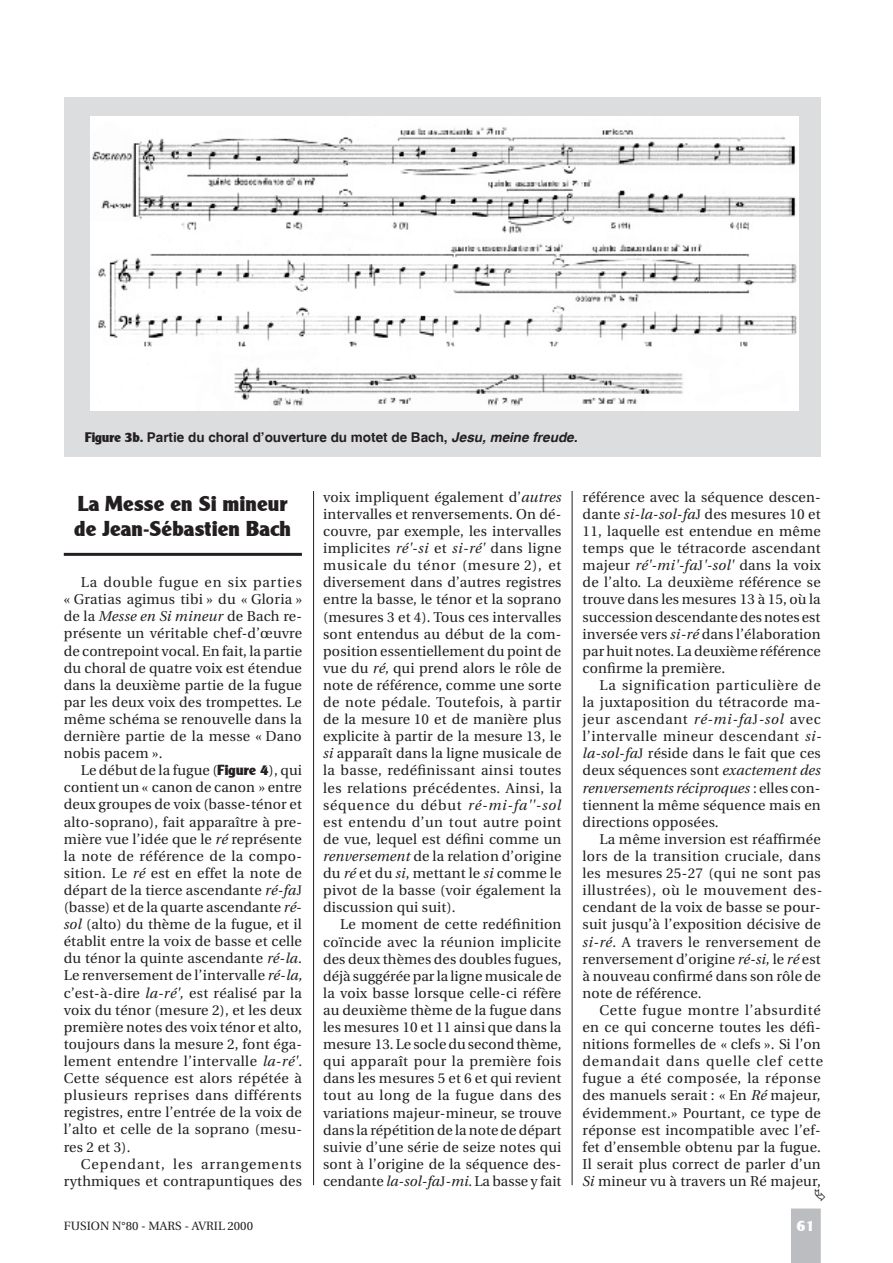
<style>
.page{position:relative;width:893px;height:1263px;background:#fff}
.page>*{position:absolute;margin:0;border:0;box-sizing:border-box;transform-origin:0 0}
.t1{font:21px/25.2px "Clear Black DB Normal";letter-spacing:.015em;color:#231f20}
.t2{font:15px "Clear Black DB Normal";color:#fff}
.t3{font:14.25px/17.1px "Utopia";letter-spacing:.015em;color:#231f20;text-align:justify}
.t4{font:700 13.5px "Helvetica";color:#231f20}
.t5{font:12px "Utopia";color:#231f20}
.s1{font-family:"Clear Black DB Normal";font-weight:400}
.s2{font-style:italic}
.s3{font-family:"Clear Black DB Normal"}
</style>
<div class="page">
<hr style="left:313px;top:98px;width:1px;height:1087px;background:#231f20">
<hr style="left:572px;top:98px;width:1px;height:1087px;background:#231f20">
<div style="left:791px;top:1208px;width:30px;height:55px;background:#bcbdc0"></div>
<div style="left:287px;top:67px;width:313px;height:424px;background:#fff"></div>
<div style="left:64px;top:98px;width:757px;height:359px;background:#dcdddf"></div>
<hr style="left:64px;top:553px;width:238px;height:3px;background:#231f20">
<img style="left:90px;top:117px;width:709px;height:293px">
<p class="t4" style="left:85px;top:429px;width:494px"><span class="s1">Figure 3b.</span> Partie du choral d’ouverture du motet de Bach, <span class="s2">Jesu, meine freude.</span></p>
<h1 class="t1" style="left:74px;top:491px;width:218px">La Messe en Si mineur de Jean-Sébastien Bach</h1>
<p class="t3" style="left:64px;top:574px;width:240px;text-indent:17px">La double fugue en six parties « Gratias agimus tibi » du « Gloria » de la <span class="s2">Messe en Si mineur</span> de Bach re&shy;présente un véritable chef-d’œuvre de contrepoint vocal. En fait, la partie du choral de quatre voix est étendue dans la deuxième partie de la fugue par les deux voix des trompettes. Le même schéma se renouvelle dans la dernière partie de la messe « Dano nobis pacem ».</p>
<p class="t3" style="left:64px;top:762px;width:240px;text-align:left;text-indent:17px">Le début de la fugue (<span class="s3">Figure 4</span>), qui contient un « canon de canon » entre deux groupes de voix (basse-ténor et alto-soprano), fait apparaître à pre&shy;mière vue l’idée que le <span class="s2">ré</span> représente la note de référence de la compo&shy;sition. Le <span class="s2">ré</span> est en effet la note de départ de la tierce ascendante <span class="s2">ré-fa </span>(basse) et de la quarte ascendante <span class="s2">ré&shy;sol</span> (alto) du thème de la fugue, et il établit entre la voix de basse et celle du ténor la quinte ascendante <span class="s2">ré-la</span>.<br>Le renversement de l’intervalle <span class="s2">ré-la, </span>c’est-à-dire <span class="s2">la-ré',</span> est réalisé par la voix du ténor (mesure 2), et les deux première notes des voix ténor et alto, toujours dans la mesure 2, font éga&shy;lement entendre l’intervalle <span class="s2">la-ré'</span>.<br>Cette séquence est alors répétée à plusieurs reprises dans différents registres, entre l’entrée de la voix de l’alto et celle de la soprano (mesu&shy;res 2 et 3).</p>
<p class="t3" style="left:64px;top:1155px;width:240px;text-align:right">Cependant, les arrangements rythmiques et contrapuntiques des</p>
<p class="t3" style="left:323px;top:489px;width:240px">voix impliquent également d’<span class="s2">autres </span>intervalles et renversements. On dé&shy;couvre, par exemple, les intervalles implicites <span class="s2">ré'-si</span> et <span class="s2">si-ré'</span> dans ligne musicale du ténor (mesure 2), et diversement dans d’autres registres entre la basse, le ténor et la soprano (mesures 3 et 4). Tous ces intervalles sont entendus au début de la com&shy;position essentiellement du point de vue du <span class="s2">ré,</span> qui prend alors le rôle de note de référence, comme une sorte de note pédale. Toutefois, à partir de la mesure 10 et de manière plus explicite à partir de la mesure 13, le <span class="s2">si</span> apparaît dans la ligne musicale de la basse, redéfinissant ainsi toutes les relations précédentes. Ainsi, la séquence du début <span class="s2">ré-mi-fa''-sol </span>est entendu d’un tout autre point de vue, lequel est défini comme un <span class="s2">renversement</span> de la relation d’origine du <span class="s2">ré</span> et du <span class="s2">si</span>, mettant le <span class="s2">si</span> comme le pivot de la basse (voir également la discussion qui suit).</p>
<p class="t3" style="left:323px;top:916px;width:240px;text-indent:17px">Le moment de cette redéfinition coïncide avec la réunion implicite des deux thèmes des doubles fugues, déjà suggérée par la ligne musicale de la voix basse lorsque celle-ci réfère au deuxième thème de la fugue dans les mesures 10 et 11 ainsi que dans la mesure 13. Le socle du second thème, qui apparaît pour la première fois dans les mesures 5 et 6 et qui revient tout au long de la fugue dans des variations majeur-mineur, se trouve dans la répétition de la note de départ suivie d’une série de seize notes qui sont à l’origine de la séquence des&shy;cendante <span class="s2">la-sol-fa -mi.</span> La basse y fait</p>
<p class="t3" style="left:583px;top:489px;width:240px">référence avec la séquence descen&shy;dante <span class="s2">si-la-sol-fa</span> des mesures 10 et 11, laquelle est entendue en même temps que le tétracorde ascendant majeur <span class="s2">ré'-mi'-fa '-sol'</span> dans la voix de l’alto. La deuxième référence se trouve dans les mesures 13 à 15, où la succession descendante des notes est inversée vers <span class="s2">si-ré</span> dans l’élaboration par huit notes. La deuxième référence confirme la première.</p>
<p class="t3" style="left:583px;top:677px;width:241px;text-indent:17px">La signification particulière de la juxtaposition du tétracorde ma&shy;jeur ascendant <span class="s2">ré-mi-fa -sol</span> avec l’intervalle mineur descendant <span class="s2">si&shy;la-sol-fa</span> réside dans le fait que ces deux séquences sont <span class="s2">exactement des renversements réciproques</span> : elles con&shy;tiennent la même séquence mais en directions opposées.</p>
<p class="t3" style="left:583px;top:831px;width:241px;text-align:left;text-indent:17px">La même inversion est réaffirmée lors de la transition cruciale, dans les mesures 25-27 (qui ne sont pas illustrées), où le mouvement des&shy;cendant de la voix de basse se pour&shy;suit jusqu’à l’exposition décisive de <span class="s2">si-ré</span>. A travers le renversement de renversement d’origine <span class="s2">ré-si,</span> le <span class="s2">ré</span> est à nouveau confirmé dans son rôle de note de référence.</p>
<p class="t3" style="left:583px;top:1002px;width:242px;text-align:left;text-indent:17px">Cette fugue montre l’absurdité en ce qui concerne toutes les défi&shy;nitions formelles de « clefs ». Si l’on demandait dans quelle clef cette fugue a été composée, la réponse des manuels serait : « En <span class="s2">Ré</span> majeur, évidemment.» Pourtant, ce type de réponse est incompatible avec l’ef&shy;fet d’ensemble obtenu par la fugue.<br>Il serait plus correct de parler d’un <span class="s2">Si</span> mineur vu à travers un Ré majeur,</p>
<p class="t5" style="left:64px;top:1219px;width:191px">FUSION N°80 - MARS - AVRIL 2000</p>
<p class="t2" style="left:797px;top:1217px;width:19px">61</p>
</div>
